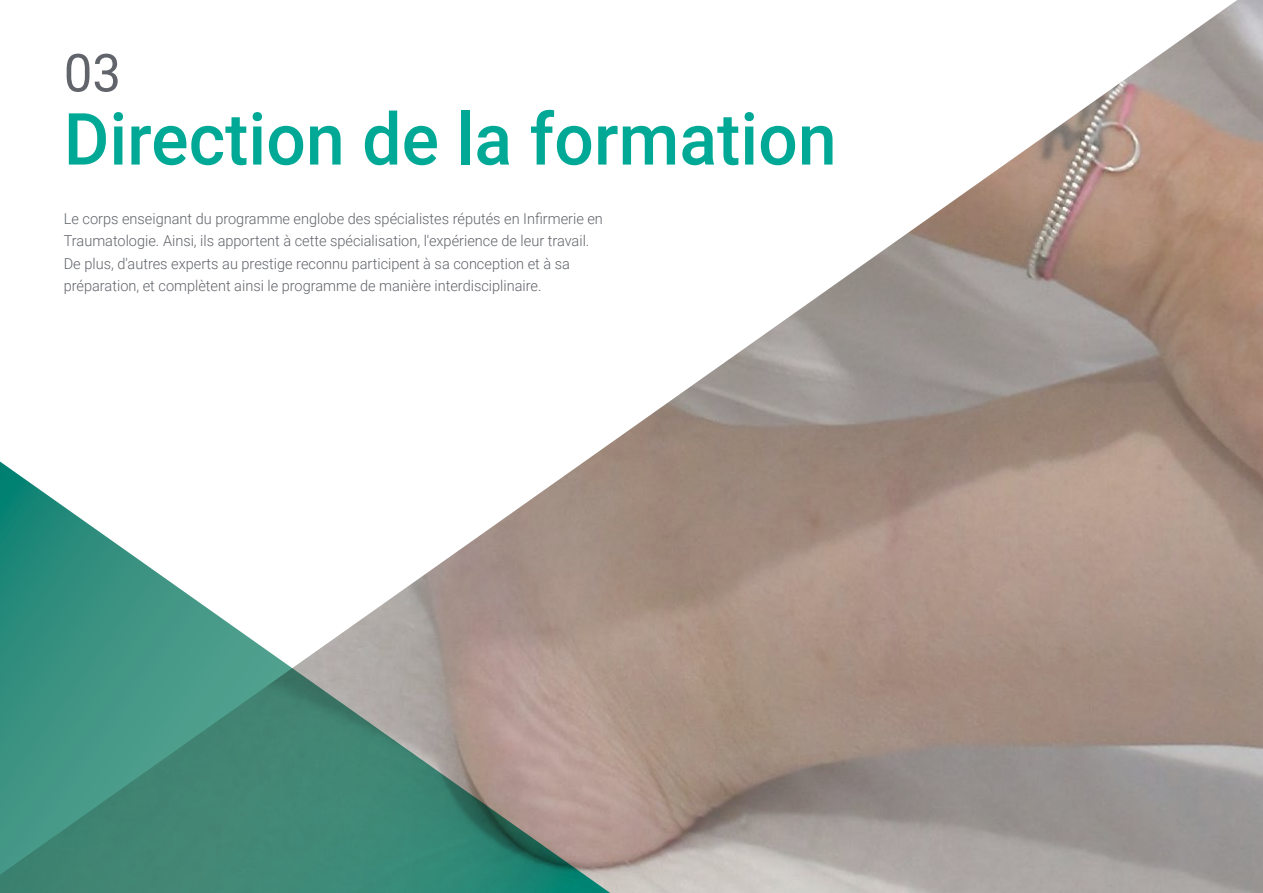
<style>
.page{position:relative;width:1263px;height:893px;background:#fff}
.page>*{position:absolute;margin:0;border:0;box-sizing:border-box;transform-origin:0 0}
.t1{font:500 72px "Roboto";color:#00a996}
.t2{font:52.5px "Roboto";color:#61646a}
.t3{font:300 15px/22.5px "Roboto";color:#61646a}
</style>
<div class="page">
<img style="left:606px;top:0;width:657px;height:893px">
<svg style="left:0;top:446px;width:640px;height:447px"></svg>
<h2 class="t2" style="left:64px;top:36px;width:59px">03</h2>
<h1 class="t1" style="left:64px;top:89px;width:774px">Direction de la formation</h1>
<p class="t3" style="left:64px;top:207px;width:541px">Le corps enseignant du programme englobe des spécialistes réputés en Infirmerie en Traumatologie. Ainsi, ils apportent à cette spécialisation, l'expérience de leur travail.<br>De plus, d'autres experts au prestige reconnu participent à sa conception et à sa préparation, et complètent ainsi le programme de manière interdisciplinaire.</p>
</div>
